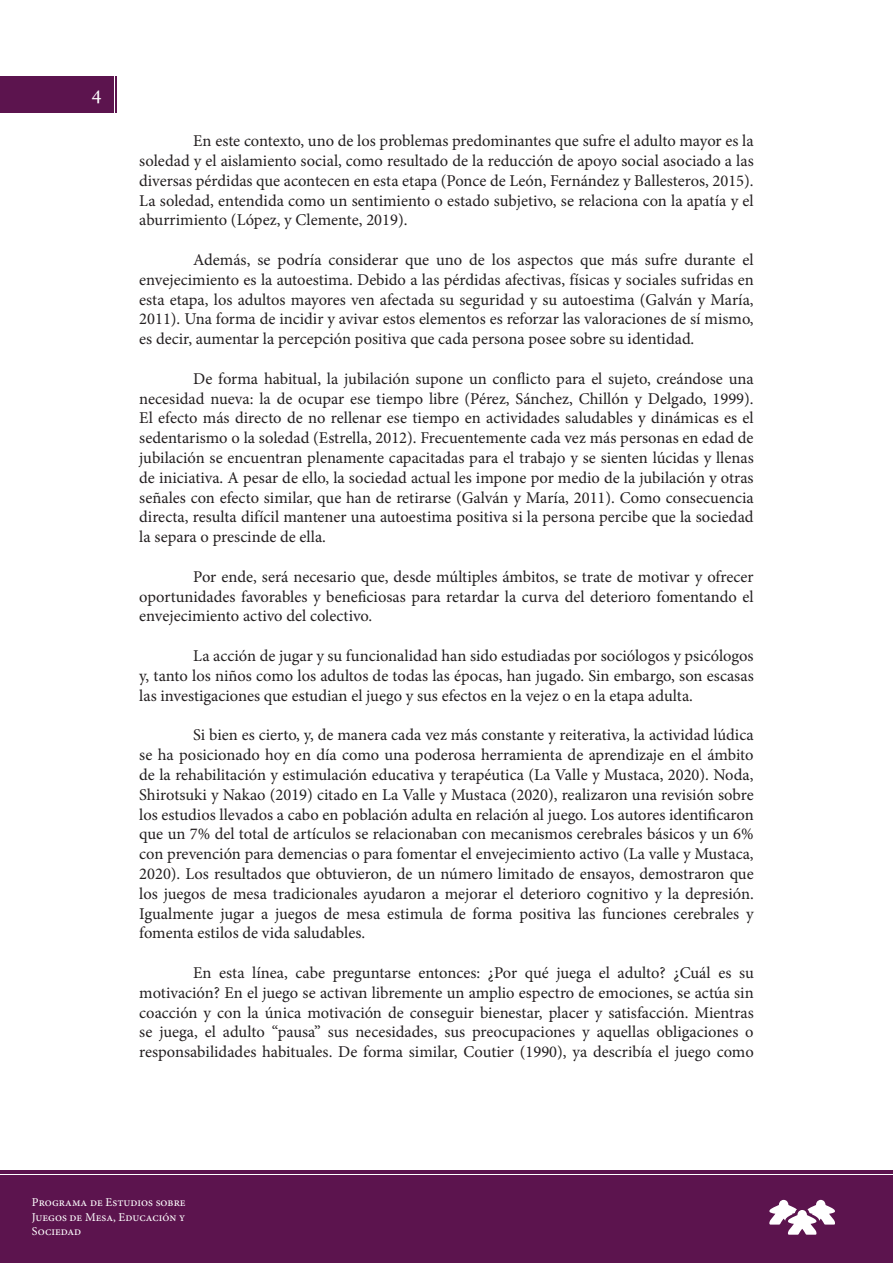
<style>
.page{position:relative;width:893px;height:1263px;background:#fff}
.page>*{position:absolute;margin:0;border:0;box-sizing:border-box;transform-origin:0 0}
.t1{font:21px "Minion Pro";color:#fff}
.t2{font:16.5px/19.8px "Minion Pro";color:#231f20;text-align:justify}
.t3{font:12px/14.4px "Minion Pro";color:#fff;text-align:justify}
</style>
<div class="page">
<div style="left:0;top:77px;width:114px;height:36px;background:#5c144e"></div>
<hr style="left:115px;top:77px;width:3px;height:36px;background:#5c144e">
<hr style="left:117px;top:77px;width:3px;height:36px;background:#fff">
<div style="left:0;top:1176px;width:893px;height:87px;background:#5c144e"></div>
<hr style="left:0;top:1171px;width:893px;height:3px;background:#5c144e">
<svg style="left:769px;top:1199px;width:66px;height:36px"></svg>
<p class="t1" style="left:91px;top:80px;width:12px">4</p>
<p class="t2" style="left:139px;top:131px;width:616px;text-indent:54px">En este contexto, uno de los problemas predominantes que sufre el adulto mayor es la soledad y el aislamiento social, como resultado de la reducción de apoyo social asociado a las diversas pérdidas que acontecen en esta etapa (Ponce de León, Fernández y Ballesteros, 2015).<br>La soledad, entendida como un sentimiento o estado subjetivo, se relaciona con la apatía y el aburrimiento (López, y Clemente, 2019).</p>
<p class="t2" style="left:139px;top:250px;width:616px;text-indent:54px">Además, se podría considerar que uno de los aspectos que más sufre durante el envejecimiento es la autoestima. Debido a las pérdidas afectivas, físicas y sociales sufridas en esta etapa, los adultos mayores ven afectada su seguridad y su autoestima (Galván y María, 2011). Una forma de incidir y avivar estos elementos es reforzar las valoraciones de sí mismo, es decir, aumentar la percepción positiva que cada persona posee sobre su identidad.</p>
<p class="t2" style="left:139px;top:369px;width:616px;text-indent:54px">De forma habitual, la jubilación supone un conflicto para el sujeto, creándose una necesidad nueva: la de ocupar ese tiempo libre (Pérez, Sánchez, Chillón y Delgado, 1999).<br>El efecto más directo de no rellenar ese tiempo en actividades saludables y dinámicas es el sedentarismo o la soledad (Estrella, 2012). Frecuentemente cada vez más personas en edad de jubilación se encuentran plenamente capacitadas para el trabajo y se sienten lúcidas y llenas de iniciativa. A pesar de ello, la sociedad actual les impone por medio de la jubilación y otras señales con efecto similar, que han de retirarse (Galván y María, 2011). Como consecuencia directa, resulta difícil mantener una autoestima positiva si la persona percibe que la sociedad la separa o prescinde de ella.</p>
<p class="t2" style="left:139px;top:567px;width:616px;text-indent:54px">Por ende, será necesario que, desde múltiples ámbitos, se trate de motivar y ofrecer oportunidades favorables y beneficiosas para retardar la curva del deterioro fomentando el envejecimiento activo del colectivo.</p>
<p class="t2" style="left:139px;top:646px;width:616px;text-indent:54px">La acción de jugar y su funcionalidad han sido estudiadas por sociólogos y psicólogos y, tanto los niños como los adultos de todas las épocas, han jugado. Sin embargo, son escasas las investigaciones que estudian el juego y sus efectos en la vejez o en la etapa adulta.</p>
<p class="t2" style="left:139px;top:725px;width:616px;text-indent:54px">Si bien es cierto, y, de manera cada vez más constante y reiterativa, la actividad lúdica se ha posicionado hoy en día como una poderosa herramienta de aprendizaje en el ámbito de la rehabilitación y estimulación educativa y terapéutica (La Valle y Mustaca, 2020). Noda, Shirotsuki y Nakao (2019) citado en La Valle y Mustaca (2020), realizaron una revisión sobre los estudios llevados a cabo en población adulta en relación al juego. Los autores identificaron que un 7% del total de artículos se relacionaban con mecanismos cerebrales básicos y un 6% con prevención para demencias o para fomentar el envejecimiento activo (La valle y Mustaca, 2020). Los resultados que obtuvieron, de un número limitado de ensayos, demostraron que los juegos de mesa tradicionales ayudaron a mejorar el deterioro cognitivo y la depresión.<br>Igualmente jugar a juegos de mesa estimula de forma positiva las funciones cerebrales y fomenta estilos de vida saludables.</p>
<p class="t2" style="left:139px;top:963px;width:616px;text-indent:54px">En esta línea, cabe preguntarse entonces: ¿Por qué juega el adulto? ¿Cuál es su motivación? En el juego se activan libremente un amplio espectro de emociones, se actúa sin coacción y con la única motivación de conseguir bienestar, placer y satisfacción. Mientras se juega, el adulto “pausa” sus necesidades, sus preocupaciones y aquellas obligaciones o responsabilidades habituales. De forma similar, Coutier (1990), ya describía el juego como</p>
<p class="t3" style="left:32px;top:1195px;width:155px">Programa de Estudios sobre Juegos de Mesa, Educación y Sociedad</p>
</div>
